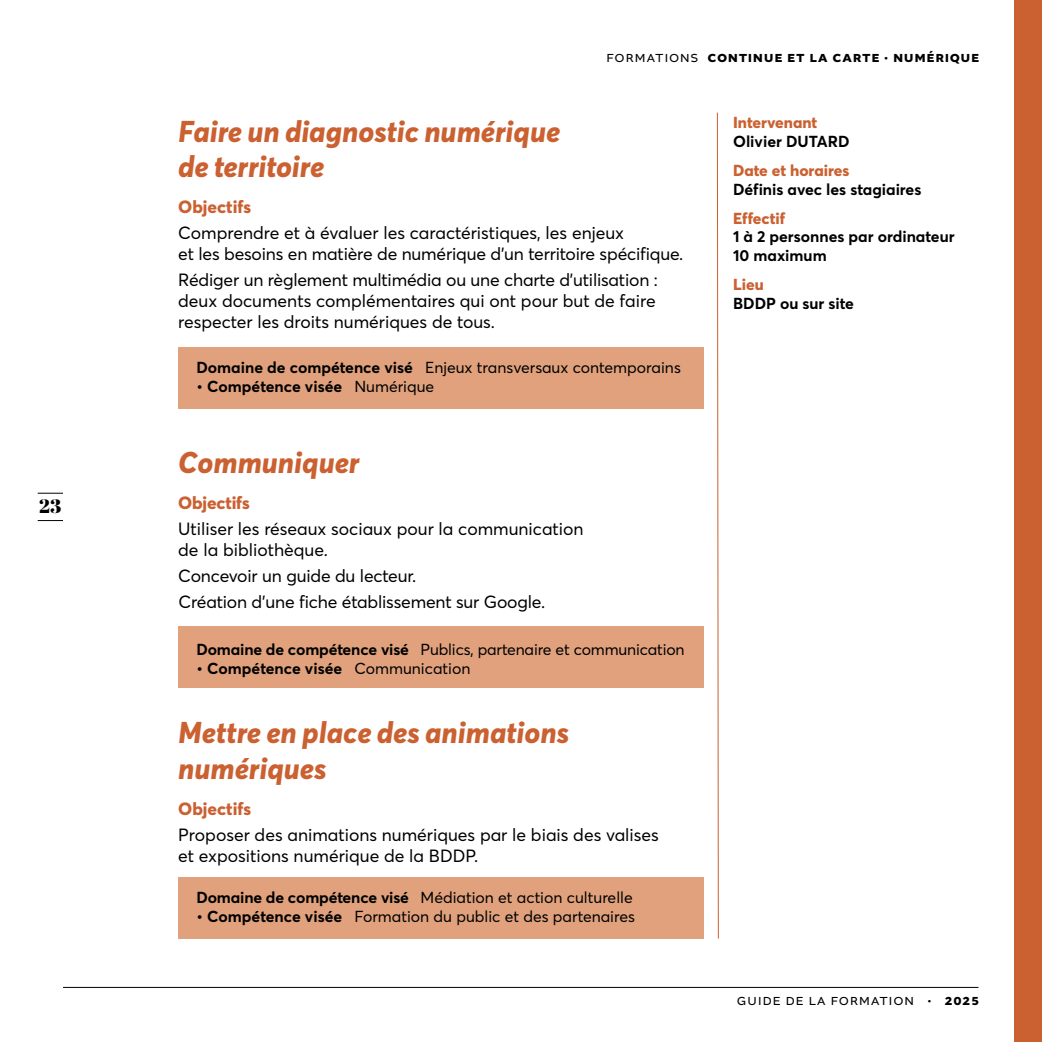
<style>
.page{position:relative;width:1042px;height:1042px;background:#fff}
.page>*{position:absolute;margin:0;border:0;box-sizing:border-box;transform-origin:0 0}
.t1{font:italic 800 29.75px/35.7px "Averta";color:#cb6031}
.t2{font:900 19.25px "Abril Display";color:#000}
.t3{font:17.5px/21px "Averta CY";color:#000}
.t4{font:800 17.5px "Averta CY";letter-spacing:-.005em;color:#cb6031}
.t5{font:15.75px "Averta CY";color:#000}
.t6{font:700 15.75px/18.9px "Averta CY";color:#000}
.t7{font:800 15.75px "Averta CY";color:#cb6031}
.t8{font:700 12.25px "Altivo";letter-spacing:.1em;color:#000}
.t9{font:12.25px "Altivo";letter-spacing:.1em;color:#000}
.s1{font-weight:400}
.s2{font-weight:700}
.s3{font-weight:500}
</style>
<div class="page">
<svg style="left:38px;top:493px;width:25px;height:1px"></svg>
<svg style="left:38px;top:520px;width:25px;height:1px"></svg>
<hr style="left:63px;top:987px;width:915px;height:1px;background:#000">
<div style="left:1014px;top:0;width:28px;height:1042px;background:#cb6031"></div>
<svg style="left:716px;top:112px;width:3px;height:827px"></svg>
<div style="left:178px;top:348px;width:526px;height:61px;background:#e0a17c"></div>
<div style="left:178px;top:627px;width:526px;height:61px;background:#e0a17c"></div>
<div style="left:178px;top:877px;width:526px;height:61px;background:#e0a17c"></div>
<p class="t2" style="left:39px;top:493px;width:24px">23</p>
<p class="t8" style="left:606px;top:50px;width:374px"><span class="s1">FORMATIONS</span> CONTINUE ET LA CARTE • NUMÉRIQUE</p>
<h1 class="t1" style="left:178px;top:114px;width:383px">Faire un diagnostic numérique de territoire</h1>
<p class="t4" style="left:178px;top:195px;width:74px">Objectifs</p>
<p class="t3" style="left:178px;top:222px;width:507px">Comprendre et à évaluer les caractéristiques, les enjeux<br>et les besoins en matière de numérique d’un territoire spécifique.</p>
<p class="t3" style="left:178px;top:269px;width:481px">Rédiger un règlement multimédia ou une charte d’utilisation : deux documents complémentaires qui ont pour but de faire respecter les droits numériques de tous.</p>
<p class="t5" style="left:196px;top:357px;width:486px"><span class="s2">Domaine de compétence visé</span> Enjeux transversaux contemporains</p>
<p class="t6" style="left:196px;top:376px;width:239px">• Compétence visée <span class="s1">Numérique</span></p>
<h1 class="t1" style="left:178px;top:445px;width:183px">Communiquer</h1>
<p class="t4" style="left:178px;top:490px;width:73px">Objectifs</p>
<p class="t3" style="left:178px;top:517px;width:407px">Utiliser les réseaux sociaux pour la communication de la bibliothèque.</p>
<p class="t3" style="left:178px;top:562px;width:368px;line-height:25.9px">Concevoir un guide du lecteur.<br>Création d’une fiche établissement sur Google.</p>
<p class="t5" style="left:196px;top:638px;width:490px"><span class="s2">Domaine de compétence visé</span> Publics, partenaire et communication</p>
<p class="t6" style="left:196px;top:658px;width:275px">• Compétence visée <span class="s1">Communication</span></p>
<h1 class="t1" style="left:178px;top:715px;width:392px">Mettre en place des animations numériques</h1>
<p class="t4" style="left:178px;top:796px;width:74px">Objectifs</p>
<p class="t3" style="left:178px;top:823px;width:482px">Proposer des animations numériques par le biais des valises et expositions numérique de la BDDP.</p>
<p class="t5" style="left:196px;top:886px;width:438px"><span class="s2">Domaine de compétence visé</span> Médiation et action culturelle</p>
<p class="t5" style="left:196px;top:905px;width:440px"><span class="s2">• Compétence visée</span> Formation du public et des partenaires</p>
<p class="t7" style="left:733px;top:111px;width:86px">Intervenant</p>
<p class="t6" style="left:733px;top:131px;width:118px">Olivier DUTARD</p>
<p class="t7" style="left:733px;top:159px;width:118px">Date et horaires</p>
<p class="t6" style="left:733px;top:179px;width:190px">Définis avec les stagiaires</p>
<p class="t7" style="left:733px;top:207px;width:54px">Effectif</p>
<p class="t6" style="left:733px;top:227px;width:223px">1 à 2 personnes par ordinateur<br>10 maximum</p>
<p class="t7" style="left:733px;top:273px;width:32px">Lieu</p>
<p class="t6" style="left:733px;top:293px;width:122px">BDDP ou sur site</p>
<p class="t9" style="left:737px;top:992px;width:243px">GUIDE DE LA FORMATION <span class="s3">•</span> <span class="s2">2025</span></p>
</div>
